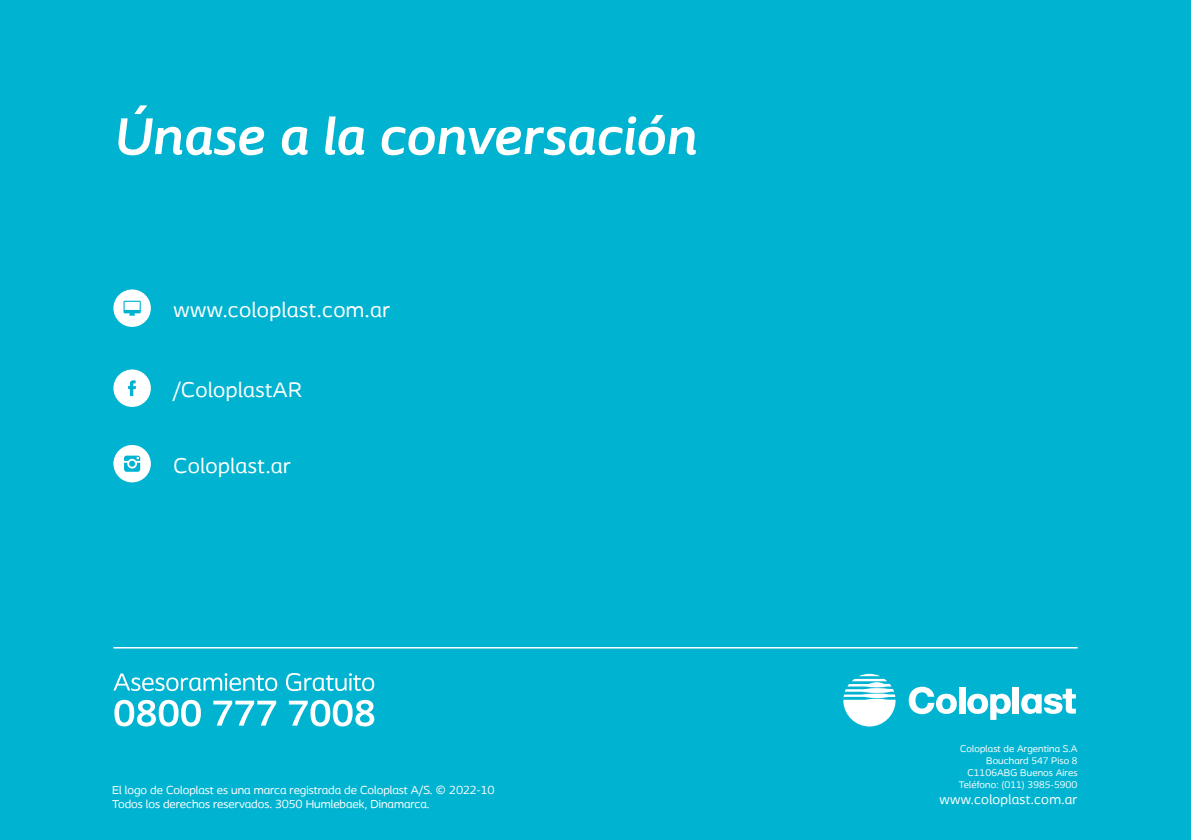
<style>
.page{position:relative;width:1191px;height:840px;background:#fff}
.page>*{position:absolute;margin:0;border:0;box-sizing:border-box;transform-origin:0 0}
.t1{font:italic 700 54px "Coloplast";color:#fff}
.t2{font:22px "Coloplast";letter-spacing:.02em;color:#fff}
.www_coloplast_com{font:14px "Coloplast";letter-spacing:.02em;color:#fff}
.t3{font:12px "Coloplast";color:#fff}
.Legal_address{font:10px "Coloplast";letter-spacing:.01em;color:#fff}
</style>
<div class="page">
<div style="left:0;top:0;width:1191px;height:839px;background:#00b3d0"></div>
<svg style="left:843px;top:673px;width:52px;height:53px"></svg>
<svg style="left:908px;top:686px;width:48px;height:27px"></svg>
<div style="left:959px;top:687px;width:6px;height:26px;background:#fff"></div>
<div style="left:1012px;top:687px;width:7px;height:26px;background:#fff"></div>
<svg style="left:967px;top:693px;width:43px;height:26px"></svg>
<svg style="left:1021px;top:688px;width:54px;height:25px"></svg>
<hr style="left:113px;top:646px;width:964px;height:2px;background:#fff">
<svg style="left:114px;top:699px;width:260px;height:27px"></svg>
<svg style="left:113px;top:673px;width:261px;height:17px"></svg>
<svg style="left:113px;top:289px;width:38px;height:38px"></svg>
<svg style="left:113px;top:369px;width:38px;height:37px"></svg>
<svg style="left:113px;top:445px;width:38px;height:37px"></svg>
<p class="t1" style="left:113px;top:103px;width:584px">Únase a la conversación</p>
<p class="t2" style="left:173px;top:296px;width:218px">www.coloplast.com.ar</p>
<p class="t2" style="left:173px;top:376px;width:130px">/ColoplastAR</p>
<p class="t2" style="left:173px;top:452px;width:119px">Coloplast.ar</p>
<p class="t3" style="left:112px;top:782px;width:384px">El logo de Coloplast es una marca registrada de Coloplast A/S. © 2022-10</p>
<p class="t3" style="left:112px;top:796px;width:319px">Todos los derechos reservados. 3050 Humlebaek, Dinamarca.</p>
<p class="Legal_address" style="left:960px;top:742px;width:119px">Coloplast de Argentina S.A</p>
<p class="Legal_address" style="left:986px;top:754px;width:93px">Bouchard 547 Piso 8</p>
<p class="Legal_address" style="left:967px;top:766px;width:111px">C1106ABG Buenos Aires</p>
<p class="Legal_address" style="left:959px;top:778px;width:120px">Teléfono: (011) 3985-5900</p>
<p class="www_coloplast_com" style="left:939px;top:790px;width:139px">www.coloplast.com.ar</p>
</div>
